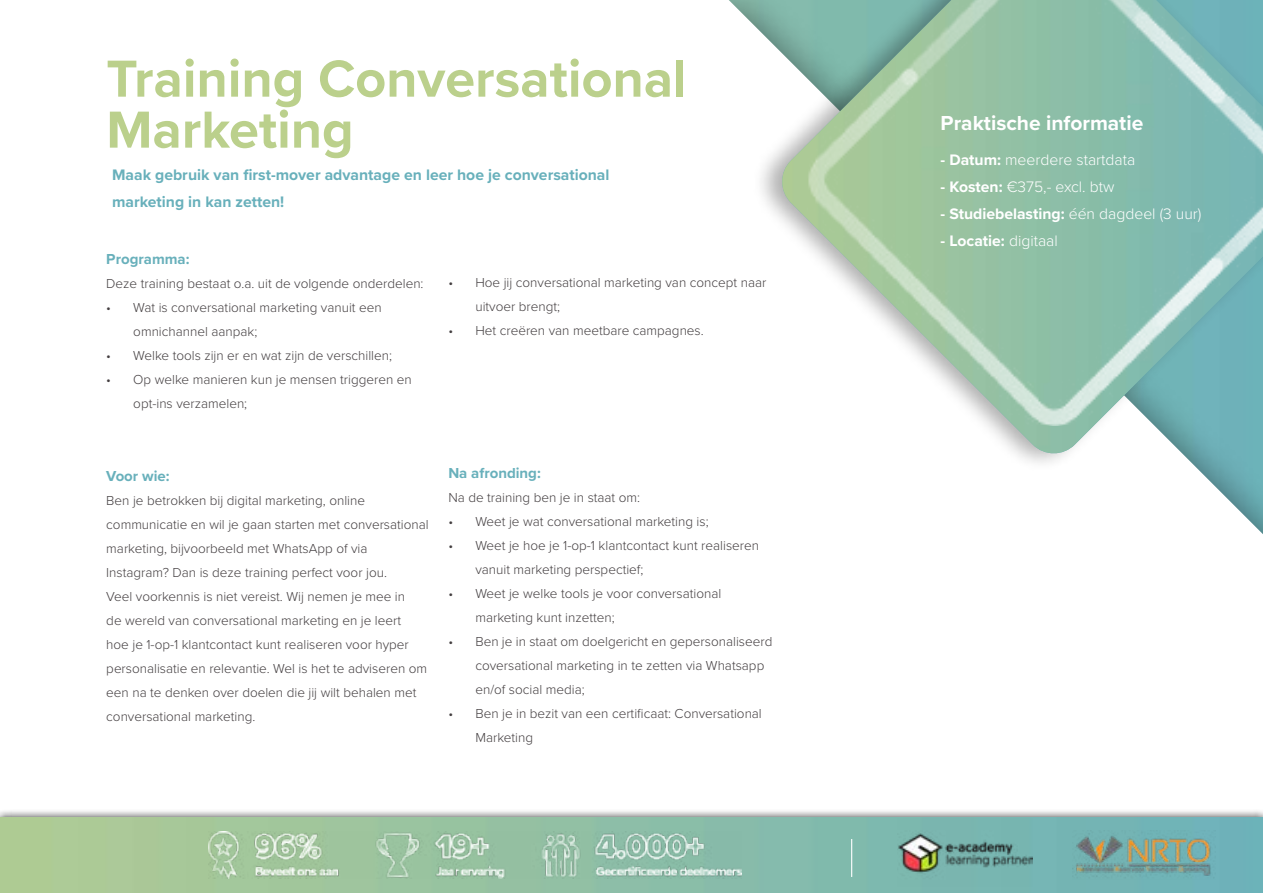
<style>
.page{position:relative;width:1263px;height:893px;background:#fff}
.page>*{position:absolute;margin:0;border:0;box-sizing:border-box;transform-origin:0 0}
.t1{font:700 54px/51px "Proxima Nova";color:#bbd08c}
.t2{font:700 21px "Proxima Nova";color:#fff}
.t3{font:700 15.75px/26.8px "Proxima Nova";color:#68b0bb}
.t4{font:700 15.75px "Proxima Nova";color:#fff}
.t5{font:300 15.75px "Proxima Nova";color:#fff}
.t6{font:700 15px "Proxima Nova";color:#68b0bb}
.t7{font:300 13.5px/24px "Proxima Nova";color:#433e40}
.s1{font-weight:700}
.s2{font-weight:300}
</style>
<div class="page">
<div style="left:0;top:809px;width:1263px;height:84px;background:#000;opacity:.75"></div>
<img style="left:0;top:817px;width:1263px;height:76px">
<img style="left:1073px;top:831px;width:142px;height:48px">
<img style="left:898px;top:819px;width:135px;height:67px">
<hr style="left:851px;top:839px;width:1px;height:38px;background:#fff">
<img style="left:208px;top:832px;width:533px;height:46px">
<div style="left:752px;top:0;width:511px;height:473px;background:#000;opacity:.31"></div>
<img style="left:779px;top:0;width:484px;height:456px">
<img style="left:807px;top:0;width:456px;height:425px">
<h1 class="t1" style="left:106px;top:52px;width:582px">Training Conversational<br>Marketing</h1>
<p class="t3" style="left:112px;top:161px;width:499px">Maak gebruik van first-mover advantage en leer hoe je conversational marketing in kan zetten!</p>
<p class="t6" style="left:106px;top:248px;width:85px">Programma:</p>
<p class="t7" style="left:106px;top:271px;width:319px">Deze training bestaat o.a. uit de volgende onderdelen:</p>
<p class="t7" style="left:133px;top:295px;width:250px;text-indent:-27px">• Wat is conversational marketing vanuit een omnichannel aanpak;</p>
<p class="t7" style="left:106px;top:343px;width:287px">• Welke tools zijn er en wat zijn de verschillen;</p>
<p class="t7" style="left:133px;top:367px;width:280px;text-indent:-27px">• Op welke manieren kun je mensen triggeren en opt-ins verzamelen;</p>
<p class="t7" style="left:475px;top:270px;width:292px;text-indent:-27px">• Hoe jij conversational marketing van concept naar uitvoer brengt;</p>
<p class="t7" style="left:448px;top:318px;width:257px">• Het creëren van meetbare campagnes.</p>
<p class="t6" style="left:106px;top:464px;width:65px">Voor wie:</p>
<p class="t7" style="left:106px;top:487px;width:324px">Ben je betrokken bij digital marketing, online communicatie en wil je gaan starten met conversational marketing, bijvoorbeeld met WhatsApp of via Instagram? Dan is deze training perfect voor jou.<br>Veel voorkennis is niet vereist. Wij nemen je mee in<br>de wereld van conversational marketing en je leert<br>hoe je 1-op-1 klantcontact kunt realiseren voor hyper personalisatie en relevantie. Wel is het te adviseren om een na te denken over doelen die jij wilt behalen met conversational marketing.</p>
<p class="t6" style="left:448px;top:462px;width:94px">Na afronding:</p>
<p class="t7" style="left:448px;top:485px;width:193px">Na de training ben je in staat om:</p>
<p class="t7" style="left:448px;top:509px;width:262px">• Weet je wat conversational marketing is;</p>
<p class="t7" style="left:475px;top:533px;width:285px;text-indent:-27px">• Weet je hoe je 1-op-1 klantcontact kunt realiseren vanuit marketing perspectief;</p>
<p class="t7" style="left:475px;top:581px;width:247px;text-indent:-27px">• Weet je welke tools je voor conversational marketing kunt inzetten;</p>
<p class="t7" style="left:475px;top:629px;width:299px;text-indent:-27px">• Ben je in staat om doelgericht en gepersonaliseerd coversational marketing in te zetten via Whatsapp en/of social media;</p>
<p class="t7" style="left:475px;top:701px;width:288px;text-indent:-27px">• Ben je in bezit van een certificaat: Conversational<br>Marketing</p>
<h2 class="t2" style="left:941px;top:107px;width:204px">Praktische informatie</h2>
<p class="t5" style="left:941px;top:148px;width:196px"><span class="s1">- Datum:</span> meerdere startdata</p>
<p class="t5" style="left:941px;top:175px;width:175px"><span class="s1">- Kosten:</span> €375,- excl. btw</p>
<p class="t4" style="left:941px;top:202px;width:262px">- Studiebelasting: <span class="s2">één dagdeel (3 uur)</span></p>
<p class="t4" style="left:941px;top:229px;width:119px">- Locatie: <span class="s2">digitaal</span></p>
</div>
